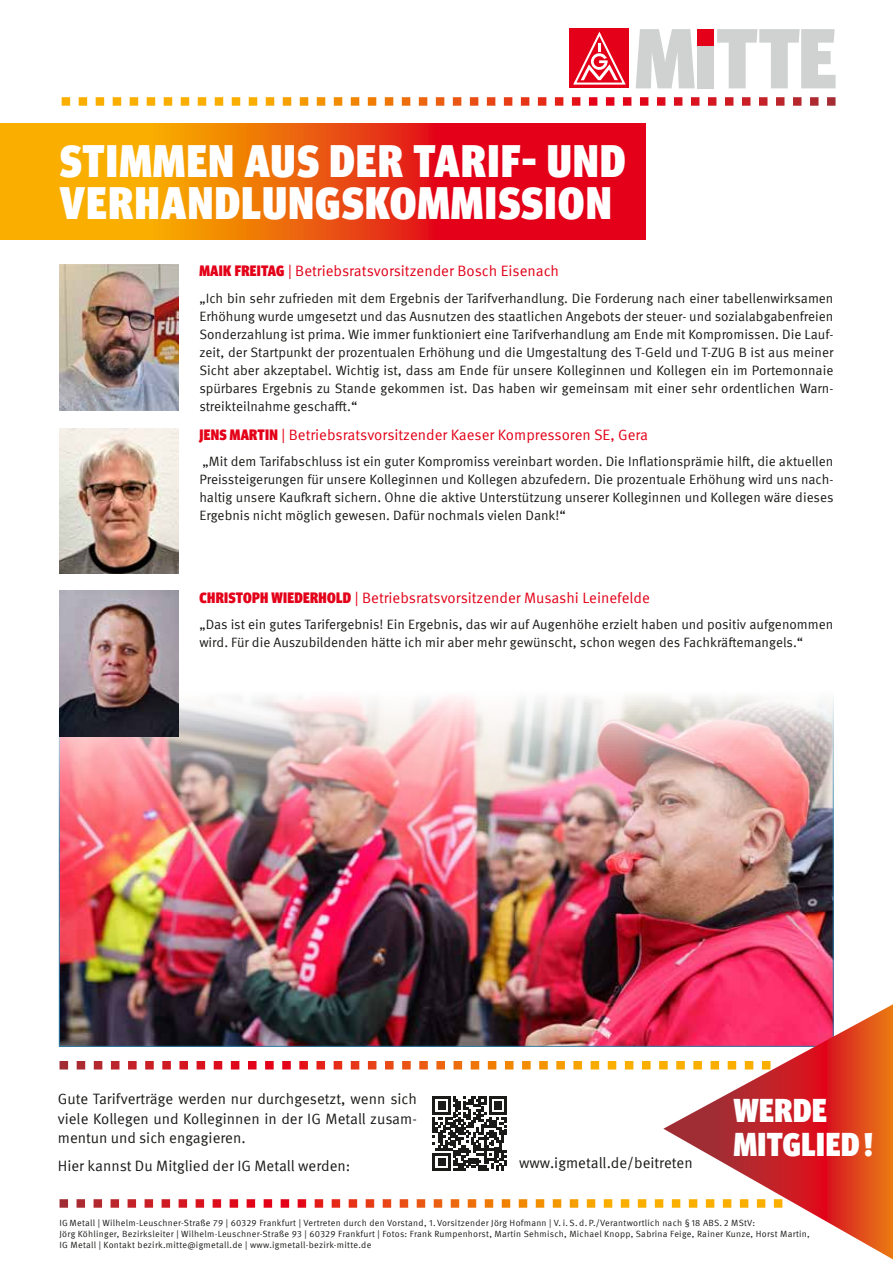
<style>
.page{position:relative;width:893px;height:1263px;background:#fff}
.page>*{position:absolute;margin:0;border:0;box-sizing:border-box;transform-origin:0 0}
.t1{font:900 condensed 45.3px/41.8px "Meta Head IGM";letter-spacing:.035em;color:#fff}
.t2{font:900 condensed 32.85px/34px "Meta Head IGM";letter-spacing:.02em;color:#fff}
.t3{font:15px/19.5px "Meta IGM";color:#1a1a18;text-align:justify}
.t4{font:15px "Meta IGM";color:#e30018}
.t5{font:13.5px/18px "Meta IGM";color:#1a1a18;text-align:justify}
.t6{font:9px/10.8px "Meta IGM";letter-spacing:.03em;color:#1a1a18}
.s1{font-family:"Meta Head IGM";font-weight:900;font-stretch:condensed}
</style>
<div class="page">
<img style="left:61px;top:674px;width:770px;height:370px">
<svg style="left:62px;top:97px;width:774px;height:9px"></svg>
<div style="left:697px;top:46px;width:17px;height:42px;background:#cfd2d1"></div>
<div style="left:570px;top:29px;width:59px;height:59px;background:#e30018"></div>
<svg style="left:573px;top:31px;width:53px;height:54px"></svg>
<svg style="left:636px;top:29px;width:59px;height:59px"></svg>
<svg style="left:717px;top:29px;width:119px;height:59px"></svg>
<div style="left:697px;top:29px;width:17px;height:17px;background:#e30018"></div>
<img style="left:60px;top:264px;width:118px;height:146px">
<img style="left:60px;top:591px;width:118px;height:145px">
<img style="left:60px;top:428px;width:118px;height:145px">
<svg style="left:0;top:124px;width:645px;height:115px;background:#ec540d"></svg>
<div style="left:429px;top:1093px;width:81px;height:80px;background:linear-gradient(to right,#fff,#fff)"></div>
<svg style="left:433px;top:1097px;width:74px;height:74px"></svg>
<svg style="left:663px;top:1004px;width:230px;height:255px"></svg>
<svg style="left:60px;top:1199px;width:722px;height:9px"></svg>
<svg style="left:60px;top:1061px;width:710px;height:8px"></svg>
<h1 class="t1" style="left:60px;top:137px;width:567px">STIMMEN AUS DER TARIF- UND<br>VERHANDLUNGSKOMMISSION</h1>
<p class="t4" style="left:199px;top:260px;width:361px"><span class="s1">MAIK FREITAG</span> | Betriebsratsvorsitzender Bosch Eisenach</p>
<p class="t5" style="left:199px;top:288px;width:636px">„Ich bin sehr zufrieden mit dem Ergebnis der Tarifverhandlung. Die Forderung nach einer tabellenwirksamen Erhöhung wurde umgesetzt und das Ausnutzen des staatlichen Angebots der steuer- und sozialabgabenfreien Sonderzahlung ist prima. Wie immer funktioniert eine Tarifverhandlung am Ende mit Kompromissen. Die Lauf&shy;zeit, der Startpunkt der prozentualen Erhöhung und die Umgestaltung des T-Geld und T-ZUG B ist aus meiner Sicht aber akzeptabel. Wichtig ist, dass am Ende für unsere Kolleginnen und Kollegen ein im Portemonnaie spürbares Ergebnis zu Stande gekommen ist. Das haben wir gemeinsam mit einer sehr ordentlichen Warn&shy;streikteilnahme geschafft.“</p>
<p class="t4" style="left:199px;top:423px;width:450px"><span class="s1">JENS MARTIN</span> | Betriebsratsvorsitzender Kaeser Kompressoren SE, Gera</p>
<p class="t5" style="left:199px;top:452px;width:636px">„Mit dem Tarifabschluss ist ein guter Kompromiss vereinbart worden. Die Inflationsprämie hilft, die aktuellen Preissteigerungen für unsere Kolleginnen und Kollegen abzufedern. Die prozentuale Erhöhung wird uns nach&shy;haltig unsere Kaufkraft sichern. Ohne die aktive Unterstützung unserer Kolleginnen und Kollegen wäre dieses Ergebnis nicht möglich gewesen. Dafür nochmals vielen Dank!“</p>
<p class="t4" style="left:199px;top:586px;width:452px"><span class="s1">CHRISTOPH WIEDERHOLD</span> | Betriebsratsvorsitzender Musashi Leinefelde</p>
<p class="t5" style="left:199px;top:615px;width:635px">„Das ist ein gutes Tarifergebnis! Ein Ergebnis, das wir auf Augenhöhe erzielt haben und positiv aufgenommen wird. Für die Auszubildenden hätte ich mir aber mehr gewünscht, schon wegen des Fachkräftemangels.“</p>
<p class="t3" style="left:58px;top:1088px;width:361px">Gute Tarifverträge werden nur durchgesetzt, wenn sich viele Kollegen und Kolleginnen in der IG Metall zusam&shy;mentun und sich engagieren.</p>
<p class="t3" style="left:58px;top:1155px;width:294px">Hier kannst Du Mitglied der IG Metall werden:</p>
<p class="t3" style="left:519px;top:1152px;width:175px">www.igmetall.de/beitreten</p>
<h2 class="t2" style="left:734px;top:1091px;width:140px">WERDE<br>MITGLIED !</h2>
<p class="t6" style="left:60px;top:1217px;width:752px">IG Metall | Wilhelm-Leuschner-Straße 79 | 60329 Frankfurt | Vertreten durch den Vorstand, 1. Vorsitzender Jörg Hofmann | V. i. S. d. P./Verantwortlich nach § 18 ABS. 2 MStV:<br>Jörg Köhlinger, Bezirksleiter | Wilhelm-Leuschner-Straße 93 | 60329 Frankfurt | Fotos: Frank Rumpenhorst, Martin Sehmisch, Michael Knopp, Sabrina Feige, Rainer Kunze, Horst Martin,<br>IG Metall | Kontakt bezirk.mitte@igmetall.de | www.igmetall-bezirk-mitte.de</p>
</div>
